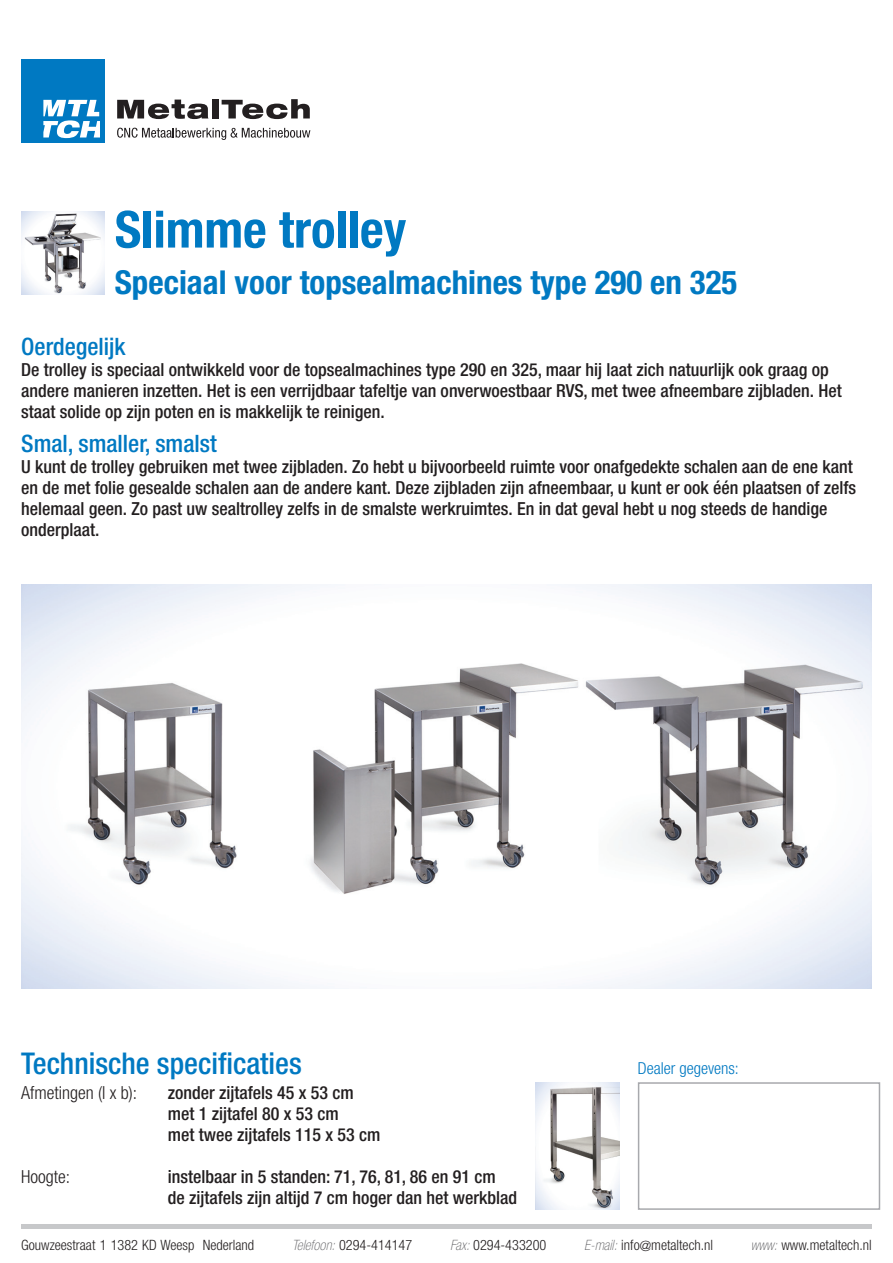
<style>
.page{position:relative;width:893px;height:1263px;background:#fff}
.page>*{position:absolute;margin:0;border:0;box-sizing:border-box;transform-origin:0 0}
.t1{font:700 condensed 51px "Helvetica Neue";color:#0079c2}
.t2{font:700 condensed 33px "Helvetica Neue";color:#0079c2}
.t3{font:500 condensed 30px "Helvetica Neue";color:#0079c2}
.t4{font:500 condensed 24px "Helvetica Neue";color:#0079c2}
.t5{font:500 condensed 18px/21px "Helvetica Neue";color:#231f20}
.t6{font:300 condensed 18px "Helvetica Neue";color:#231f20}
.t7{font:300 condensed 16.5px "Helvetica Neue";color:#0079c2}
.t8{font:300 condensed 14.25px "Helvetica Neue";color:#231f20}
.s1{font-weight:100;font-style:italic;color:#636366}
</style>
<div class="page">
<div style="left:21px;top:60px;width:83px;height:83px;background:#0079c2"></div>
<svg style="left:43px;top:100px;width:56px;height:38px"></svg>
<svg style="left:117px;top:128px;width:193px;height:12px"></svg>
<svg style="left:117px;top:100px;width:91px;height:19px"></svg>
<div style="left:212px;top:99px;width:7px;height:19px;background:#231f20"></div>
<svg style="left:222px;top:99px;width:88px;height:20px"></svg>
<hr style="left:21px;top:1225px;width:851px;height:4px;background:#c7c8ca">
<img style="left:21px;top:211px;width:83px;height:83px">
<div style="left:638px;top:1082px;width:242px;height:128px;border:2px solid #a8a9ad"></div>
<img style="left:21px;top:584px;width:851px;height:404px">
<img style="left:535px;top:1082px;width:84px;height:128px">
<h1 class="t1" style="left:115px;top:199px;width:293px">Slimme trolley</h1>
<h2 class="t2" style="left:115px;top:262px;width:624px">Speciaal voor topsealmachines type 290 en 325</h2>
<h3 class="t4" style="left:21px;top:332px;width:106px">Oerdegelijk</h3>
<p class="t5" style="left:21px;top:359px;width:822px">De trolley is speciaal ontwikkeld voor de topsealmachines type 290 en 325, maar hij laat zich natuurlijk ook graag op andere manieren inzetten. Het is een verrijdbaar tafeltje van onverwoestbaar RVS, met twee afneembare zijbladen. Het staat solide op zijn poten en is makkelijk te reinigen.</p>
<h3 class="t4" style="left:21px;top:429px;width:197px">Smal, smaller, smalst</h3>
<p class="t5" style="left:21px;top:456px;width:836px">U kunt de trolley gebruiken met twee zijbladen. Zo hebt u bijvoorbeeld ruimte voor onafgedekte schalen aan de ene kant en de met folie gesealde schalen aan de andere kant. Deze zijbladen zijn afneembaar, u kunt er ook één plaatsen of zelfs helemaal geen. Zo past uw sealtrolley zelfs in de smalste werkruimtes. En in dat geval hebt u nog steeds de handige onderplaat.</p>
<h3 class="t3" style="left:21px;top:1045px;width:282px">Technische specificaties</h3>
<p class="t7" style="left:638px;top:1059px;width:103px">Dealer gegevens:</p>
<p class="t5" style="left:168px;top:1082px;width:214px">zonder zijtafels 45 x 53 cm met 1 zijtafel 80 x 53 cm<br>met twee zijtafels 115 x 53 cm</p>
<p class="t5" style="left:168px;top:1166px;width:351px">instelbaar in 5 standen: 71, 76, 81, 86 en 91 cm de zijtafels zijn altijd 7 cm hoger dan het werkblad</p>
<p class="t8" style="left:21px;top:1237px;width:234px">Gouwzeestraat 1 1382 KD Weesp Nederland</p>
<p class="t8" style="left:292px;top:1237px;width:122px"><span class="s1">Telefoon:</span> 0294-414147</p>
<p class="t8" style="left:450px;top:1237px;width:98px"><span class="s1">Fax:</span> 0294-433200</p>
<p class="t8" style="left:584px;top:1237px;width:131px"><span class="s1">E-mail:</span> info@metaltech.nl</p>
<p class="t8" style="left:751px;top:1237px;width:122px"><span class="s1">www:</span> www.metaltech.nl</p>
<p class="t6" style="left:21px;top:1082px;width:117px">Afmetingen (l x b):</p>
<p class="t6" style="left:21px;top:1166px;width:50px">Hoogte:</p>
</div>
